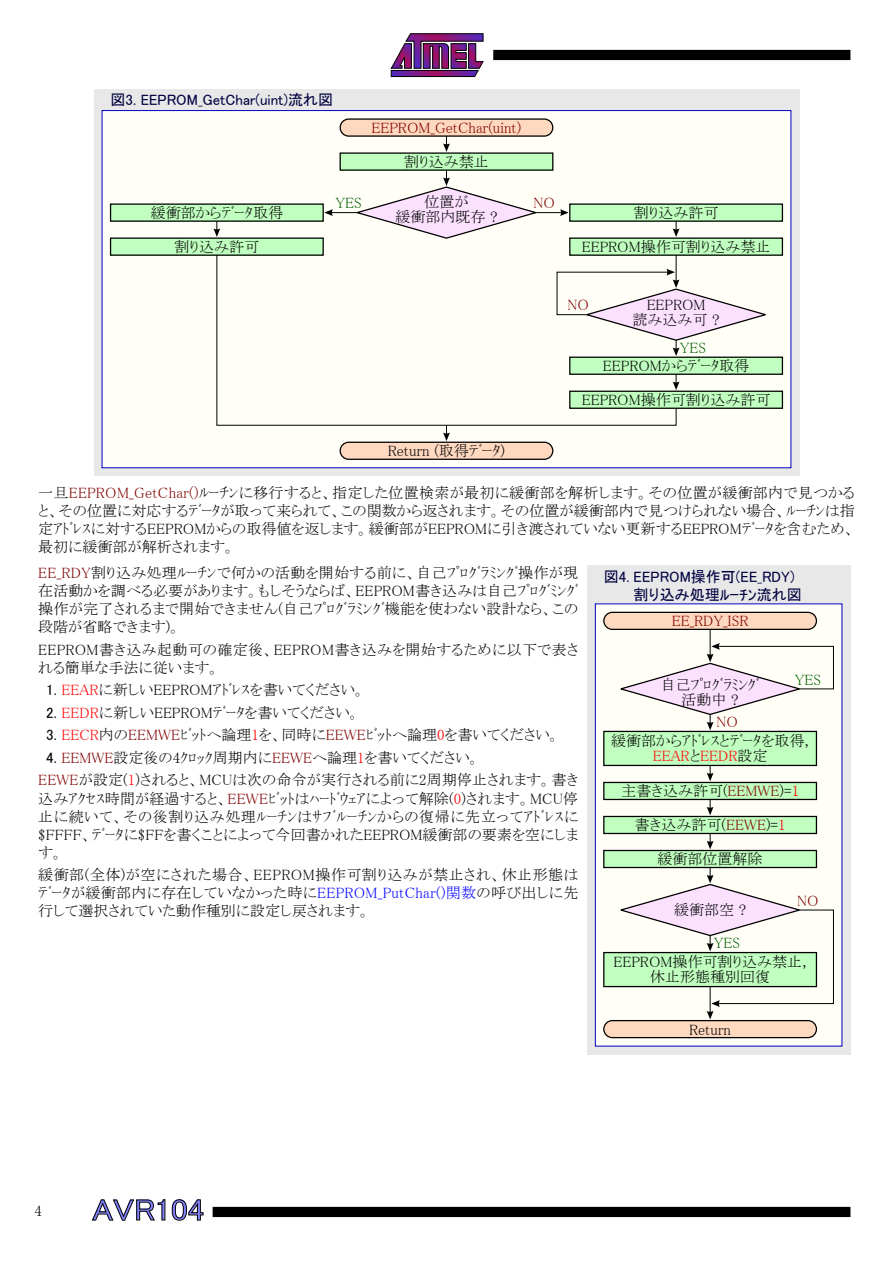
<style>
.page{position:relative;width:893px;height:1263px;background:#fff}
.page>*{position:absolute;margin:0;border:0;box-sizing:border-box;transform-origin:0 0}
.t1{font:30px "MS P Gothic";color:#8080ff;scale:1.1 1}
.t2{font:15px/18px "MS P Mincho";color:#000;text-align:center}
.t3{font:15px/18px "MS P Gothic";color:#000040}
.t4{font:15px/18px "MS P Mincho";letter-spacing:.02em;color:#000}
.t5{font:15px "MS P Mincho";color:#800000}
.t6{font:15px "MS P Mincho";color:#006000}
.s1{color:#800000}
.s2{font-family:"MS P Gothic"}
.s3{color:#f00}
.s4{color:#00f}
</style>
<div class="page">
<svg style="left:390px;top:33px;width:94px;height:44px"></svg>
<div style="left:493px;top:50px;width:357px;height:10px;background:#000"></div>
<div style="left:213px;top:1207px;width:637px;height:10px;background:#000"></div>
<svg style="left:92px;top:1199px;width:73px;height:22px"></svg>
<svg style="left:172px;top:1199px;width:31px;height:22px"></svg>
<div style="left:94px;top:89px;width:705px;height:387px;background:#e8e8e8"></div>
<div style="left:102px;top:111px;width:689px;height:357px;background:#fffff7"></div>
<div style="left:340px;top:119px;width:213px;height:17px;background:#ffd8c0;border-radius:9px"></div>
<div style="left:340px;top:118px;width:213px;height:19px;border:1px solid #000;border-radius:9px"></div>
<div style="left:570px;top:204px;width:212px;height:17px;background:#c0ffc0"></div>
<div style="left:569px;top:203px;width:214px;height:19px;border:1px solid #000"></div>
<div style="left:111px;top:204px;width:212px;height:17px;background:#c0ffc0"></div>
<div style="left:110px;top:203px;width:214px;height:19px;border:1px solid #000"></div>
<div style="left:340px;top:153px;width:213px;height:17px;background:#c0ffc0"></div>
<div style="left:570px;top:357px;width:212px;height:17px;background:#c0ffc0"></div>
<div style="left:569px;top:357px;width:214px;height:18px;border:1px solid #000"></div>
<div style="left:340px;top:442px;width:213px;height:17px;background:#ffd8c0;border-radius:9px"></div>
<div style="left:340px;top:442px;width:213px;height:18px;border:1px solid #000;border-radius:9px"></div>
<div style="left:570px;top:238px;width:212px;height:17px;background:#c0ffc0"></div>
<div style="left:569px;top:237px;width:214px;height:19px;border:1px solid #000"></div>
<div style="left:111px;top:238px;width:212px;height:17px;background:#c0ffc0"></div>
<div style="left:110px;top:237px;width:214px;height:19px;border:1px solid #000"></div>
<div style="left:570px;top:391px;width:212px;height:17px;background:#c0ffc0"></div>
<div style="left:569px;top:391px;width:214px;height:18px;border:1px solid #000"></div>
<svg style="left:443px;top:136px;width:7px;height:16px"></svg>
<svg style="left:356px;top:170px;width:184px;height:69px"></svg>
<svg style="left:213px;top:221px;width:7px;height:16px"></svg>
<svg style="left:443px;top:426px;width:7px;height:15px"></svg>
<svg style="left:673px;top:221px;width:6px;height:16px"></svg>
<hr style="left:536px;top:212px;width:30px;height:1px;background:#000">
<svg style="left:560px;top:209px;width:9px;height:7px"></svg>
<svg style="left:677px;top:279px;width:89px;height:75px"></svg>
<hr style="left:327px;top:212px;width:30px;height:1px;background:#000">
<svg style="left:324px;top:209px;width:9px;height:7px"></svg>
<svg style="left:216px;top:254px;width:461px;height:172px"></svg>
<div style="left:587px;top:566px;width:263px;height:488px;background:#e8e8e8"></div>
<div style="left:595px;top:604px;width:247px;height:442px;background:#fffff7"></div>
<div style="left:595px;top:603px;width:247px;height:443px;border:1px solid #0000c0"></div>
<div style="left:604px;top:612px;width:212px;height:17px;background:#ffd8c0;border-radius:9px"></div>
<div style="left:603px;top:612px;width:214px;height:18px;border:1px solid #000;border-radius:9px"></div>
<div style="left:604px;top:782px;width:212px;height:17px;background:#c0ffc0"></div>
<div style="left:603px;top:782px;width:214px;height:18px;border:1px solid #000"></div>
<div style="left:604px;top:731px;width:212px;height:34px;background:#c0ffc0"></div>
<div style="left:603px;top:731px;width:214px;height:35px;border:1px solid #000"></div>
<div style="left:604px;top:1020px;width:212px;height:17px;background:#ffd8c0;border-radius:9px"></div>
<div style="left:603px;top:1020px;width:214px;height:18px;border:1px solid #000;border-radius:9px"></div>
<div style="left:604px;top:850px;width:212px;height:17px;background:#c0ffc0"></div>
<div style="left:603px;top:850px;width:214px;height:18px;border:1px solid #000"></div>
<div style="left:604px;top:816px;width:212px;height:17px;background:#c0ffc0"></div>
<div style="left:603px;top:816px;width:214px;height:18px;border:1px solid #000"></div>
<div style="left:604px;top:952px;width:212px;height:34px;background:#c0ffc0"></div>
<hr style="left:710px;top:629px;width:1px;height:30px;background:#000">
<svg style="left:707px;top:765px;width:6px;height:16px"></svg>
<svg style="left:707px;top:799px;width:6px;height:16px"></svg>
<svg style="left:707px;top:833px;width:6px;height:16px"></svg>
<svg style="left:620px;top:643px;width:214px;height:87px"></svg>
<svg style="left:619px;top:867px;width:215px;height:152px"></svg>
<p class="t3" style="left:111px;top:91px;width:224px">図3. EEPROM_GetChar(uint)流れ図</p>
<p class="t5" style="left:372px;top:120px;width:151px">EEPROM_GetChar(uint)</p>
<p class="t2" style="left:404px;top:153px;width:86px">割り込み禁止</p>
<p class="t2" style="left:395px;top:194px;width:104px;line-height:15px">位置が<br>緩衝部内既存 ?</p>
<p class="t6" style="left:336px;top:195px;width:27px">YES</p>
<p class="t5" style="left:534px;top:195px;width:23px">NO</p>
<p class="t2" style="left:151px;top:204px;width:134px">緩衝部からﾃﾞｰﾀ取得</p>
<p class="t2" style="left:634px;top:204px;width:86px">割り込み許可</p>
<p class="t2" style="left:175px;top:238px;width:86px">割り込み許可</p>
<p class="t2" style="left:582px;top:238px;width:190px">EEPROM操作可割り込み禁止</p>
<p class="t5" style="left:568px;top:298px;width:23px">NO</p>
<p class="t2" style="left:633px;top:298px;width:89px;line-height:15px">EEPROM<br>読み込み可 ?</p>
<p class="t6" style="left:680px;top:340px;width:27px">YES</p>
<p class="t2" style="left:603px;top:357px;width:148px">EEPROMからﾃﾞｰﾀ取得</p>
<p class="t2" style="left:388px;top:442px;width:119px">Return (取得ﾃﾞｰﾀ)</p>
<p class="t2" style="left:582px;top:391px;width:190px">EEPROM操作可割り込み許可</p>
<p class="t2" style="left:38px;top:483px;width:818px;text-align:justify">一旦<span class="s1">EEPROM_GetChar()</span>ﾙｰﾁﾝに移行すると、指定した位置検索が最初に緩衝部を解析します。その位置が緩衝部内で見つかると、その位置に対応するﾃﾞｰﾀが取って来られて、この関数から返されます。その位置が緩衝部内で見つけられない場合、ﾙｰﾁﾝは指定ｱﾄﾞﾚｽに対するEEPROMからの取得値を返します。緩衝部がEEPROMに引き渡されていない更新するEEPROMﾃﾞｰﾀを含むため、最初に緩衝部が解析されます。</p>
<p class="t2" style="left:38px;top:564px;width:542px;text-align:justify"><span class="s1">EE_RDY</span>割り込み処理ﾙｰﾁﾝで何かの活動を開始する前に、自己ﾌﾟﾛｸﾞﾗﾐﾝｸﾞ操作が現在活動かを調べる必要があります。もしそうならば、EEPROM書き込みは自己ﾌﾟﾛｸﾞﾐﾝｸﾞ操作が完了されるまで開始できません(自己ﾌﾟﾛｸﾞﾗﾐﾝｸﾞ機能を使わない設計なら、この段階が省略できます)。</p>
<p class="t4" style="left:38px;top:640px;width:542px">EEPROM書き込み起動可の確定後、EEPROM書き込みを開始するために以下で表される簡単な手法に従います。</p>
<p class="t2" style="left:46px;top:681px;width:320px"><span class="s2">1.</span> <span class="s3">EEAR</span>に新しいEEPROMｱﾄﾞﾚｽを書いてください。</p>
<p class="t2" style="left:46px;top:703px;width:315px"><span class="s2">2.</span> <span class="s3">EEDR</span>に新しいEEPROMﾃﾞｰﾀを書いてください。</p>
<p class="t2" style="left:46px;top:726px;width:515px"><span class="s2">3.</span> <span class="s3">EECR</span>内の<span class="s1">EEMWE</span>ﾋﾞｯﾄへ論理<span class="s3">1</span>を、同時に<span class="s1">EEWE</span>ﾋﾞｯﾄへ論理<span class="s3">0</span>を書いてください。</p>
<p class="t2" style="left:38px;top:746px;width:542px;line-height:22.5px;text-align:left;text-indent:8px"><span class="s2">4.</span> <span class="s1">EEMWE</span>設定後の4ｸﾛｯｸ周期内に<span class="s1">EEWE</span>へ論理<span class="s3">1</span>を書いてください。<br><span class="s1">EEWE</span>が設定(<span class="s3">1</span>)されると、MCUは次の命令が実行される前に2周期停止されます。書き</p>
<p class="t2" style="left:38px;top:789px;width:542px;text-align:justify">込みｱｸｾｽ時間が経過すると、<span class="s1">EEWE</span>ﾋﾞｯﾄはﾊｰﾄﾞｳｪｱによって解除(<span class="s3">0</span>)されます。MCU停止に続いて、その後割り込み処理ﾙｰﾁﾝはｻﾌﾞﾙｰﾁﾝからの復帰に先立ってｱﾄﾞﾚｽに$FFFF、ﾃﾞｰﾀに$FFを書くことによって今回書かれたEEPROM緩衝部の要素を空にします。</p>
<p class="t2" style="left:38px;top:865px;width:542px;text-align:justify">緩衝部(全体)が空にされた場合、EEPROM操作可割り込みが禁止され、休止形態はﾃﾞｰﾀが緩衝部内に存在していなかった時に<span class="s4">EEPROM_PutChar()関数</span>の呼び出しに先行して選択されていた動作種別に設定し戻されます。</p>
<p class="t3" style="left:634px;top:567px;width:170px;text-indent:-30px">図4. EEPROM操作可(EE_RDY)割り込み処理ﾙｰﾁﾝ流れ図</p>
<p class="t5" style="left:672px;top:613px;width:78px">EE_RDY_ISR</p>
<p class="t6" style="left:795px;top:672px;width:27px">YES</p>
<p class="t2" style="left:661px;top:678px;width:100px;line-height:14.2px">自己ﾌﾟﾛｸﾞﾗﾐﾝｸﾞ活動中 ?</p>
<p class="t5" style="left:716px;top:714px;width:23px">NO</p>
<p class="t2" style="left:611px;top:733px;width:199px;line-height:15px">緩衝部からｱﾄﾞﾚｽとﾃﾞｰﾀを取得,<br><span class="s3">EEAR</span>と<span class="s3">EEDR</span>設定</p>
<p class="t2" style="left:621px;top:782px;width:180px">主書き込み許可(<span class="s1">EEMWE</span>)=<span class="s3">1</span></p>
<p class="t2" style="left:635px;top:816px;width:153px">書き込み許可(<span class="s1">EEWE</span>)=<span class="s3">1</span></p>
<p class="t2" style="left:658px;top:850px;width:106px">緩衝部位置解除</p>
<p class="t5" style="left:797px;top:893px;width:23px">NO</p>
<p class="t2" style="left:674px;top:901px;width:74px">緩衝部空 ?</p>
<p class="t6" style="left:714px;top:935px;width:27px">YES</p>
<p class="t2" style="left:614px;top:954px;width:195px;line-height:15px">EEPROM操作可割り込み禁止,休止形態種別回復</p>
<p class="t2" style="left:35px;top:1202px;width:9px">4</p>
<h1 class="t1" style="left:92px;top:1195px;width:103px">AVR104</h1>
<p class="t2" style="left:689px;top:1020px;width:43px">Return</p>
</div>
